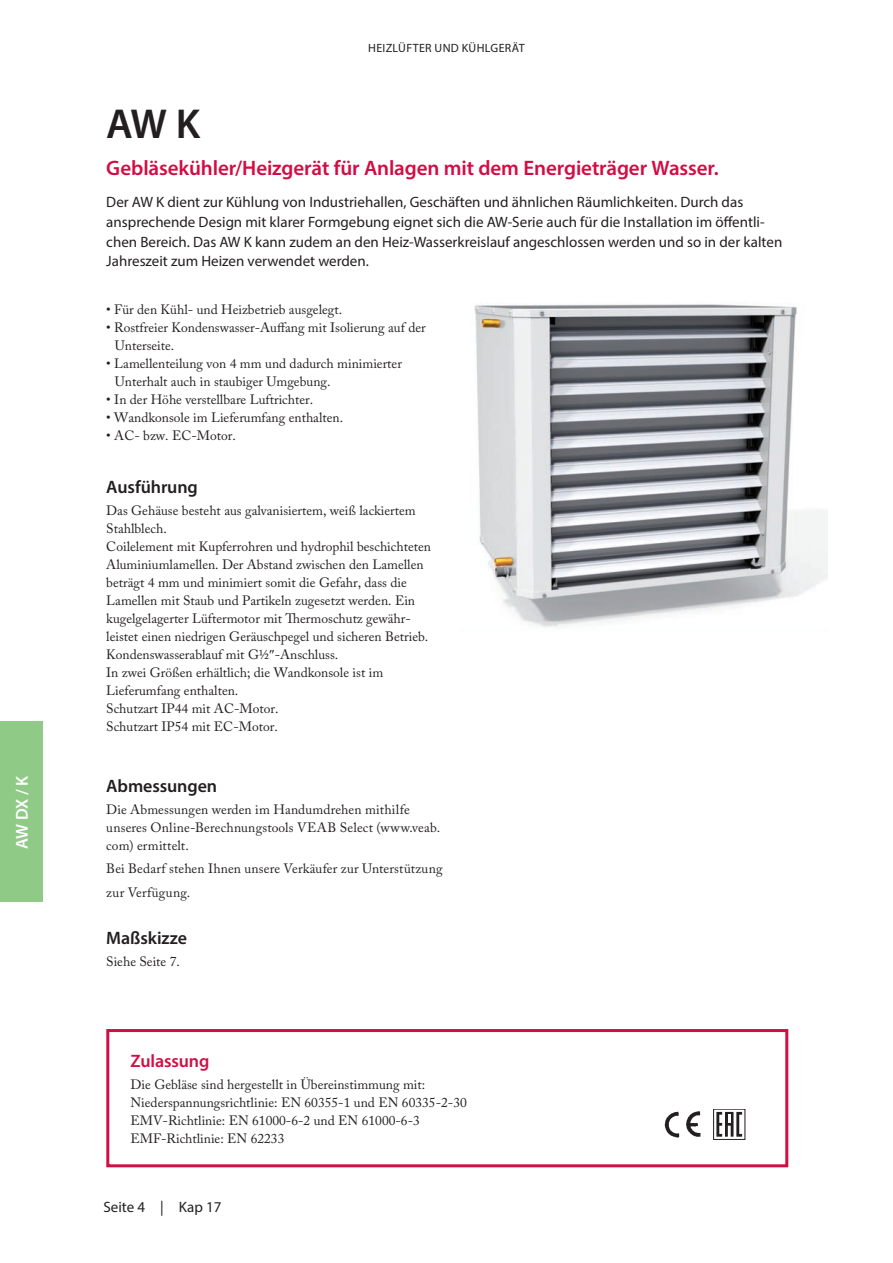
<style>
.page{position:relative;width:893px;height:1263px;background:#fff}
.page>*{position:absolute;margin:0;border:0;box-sizing:border-box;transform-origin:0 0}
.Rubrik_-_Svart{font:600 42px "Myriad Pro";color:#231f20}
.Mell2_-_Röd{font:600 21px "Myriad Pro";letter-spacing:-.005em;color:#d20d44}
.Mell_-_Svart{font:600 18px "Myriad Pro";letter-spacing:-.005em;color:#231f20}
.Mell_-_Röd{font:600 18px "Myriad Pro";letter-spacing:-.01em;color:#d20d44}
.t1{font:600 17.25px "Myriad Pro";color:#fff}
.Ingress{font:15px/19.5px "Myriad Pro";color:#231f20}
.bröd{font:13.5px/18px "Adobe Caslon Pro";color:#231f20}
.Punktlista{font:13.5px/18px "Adobe Caslon Pro";color:#231f20}
.Mell2_-_Svart{font:13.5px/18px "Adobe Caslon Pro";letter-spacing:.01em;color:#231f20}
.TOP{font:12px "Myriad Pro";letter-spacing:.03em;color:#231f20}
</style>
<div class="page">
<img style="left:665px;top:1111px;width:36px;height:27px">
<svg style="left:716px;top:1112px;width:26px;height:25px"></svg>
<img style="left:474px;top:304px;width:354px;height:324px">
<div style="left:106px;top:1029px;width:682px;height:138px;border:3px solid #d20d44"></div>
<div style="left:0;top:722px;width:43px;height:180px;background:#8fcb87"></div>
<p class="t1" style="left:11px;top:849px;width:75px;rotate:-90deg">AW DX / K</p>
<p class="TOP" style="left:368px;top:40px;width:158px">HEIZLÜFTER UND KÜHLGERÄT</p>
<p class="Rubrik_-_Svart" style="left:106px;top:97px;width:95px">AW K</p>
<p class="Mell2_-_Röd" style="left:106px;top:154px;width:614px">Gebläsekühler/Heizgerät für Anlagen mit dem Energieträger Wasser.</p>
<p class="Ingress" style="left:106px;top:192px;width:677px">Der AW K dient zur Kühlung von Industriehallen, Geschäften und ähnlichen Räumlichkeiten. Durch das ansprechende Design mit klarer Formgebung eignet sich die AW-Serie auch für die Installation im öffentli&shy;chen Bereich. Das AW K kann zudem an den Heiz-Wasserkreislauf angeschlossen werden und so in der kalten Jahreszeit zum Heizen verwendet werden.</p>
<p class="Punktlista" style="left:106px;top:300px;width:237px">• Für den Kühl- und Heizbetrieb ausgelegt.</p>
<p class="Punktlista" style="left:115px;top:318px;width:312px;text-indent:-9px">• Rostfreier Kondenswasser-Auffang mit Isolierung auf der<br>Unterseite.</p>
<p class="Punktlista" style="left:115px;top:354px;width:289px;text-indent:-9px">• Lamellenteilung von 4 mm und dadurch minimierter<br>Unterhalt auch in staubiger Umgebung.</p>
<p class="Punktlista" style="left:106px;top:390px;width:208px">• In der Höhe verstellbare Luftrichter.</p>
<p class="Punktlista" style="left:106px;top:408px;width:238px">• Wandkonsole im Lieferumfang enthalten.</p>
<p class="Punktlista" style="left:106px;top:426px;width:131px">• AC- bzw. EC-Motor.</p>
<p class="Mell_-_Svart" style="left:106px;top:475px;width:93px">Ausführung</p>
<p class="bröd" style="left:106px;top:501px;width:311px">Das Gehäuse besteht aus galvanisiertem, weiß lackiertem<br>Stahlblech.</p>
<p class="bröd" style="left:106px;top:537px;width:326px">Coilelement mit Kupferrohren und hydrophil beschichteten Aluminiumlamellen. Der Abstand zwischen den Lamellen beträgt 4 mm und minimiert somit die Gefahr, dass die Lamellen mit Staub und Partikeln zugesetzt werden. Ein kugelgelagerter Lüftermotor mit Thermoschutz gewähr&shy;leistet einen niedrigen Geräuschpegel und sicheren Betrieb.<br>Kondenswasserablauf mit G½ -Anschluss.<br>In zwei Größen erhältlich; die Wandkonsole ist im Lieferumfang enthalten.<br>Schutzart IP44 mit AC-Motor.</p>
<p class="bröd" style="left:106px;top:717px;width:173px">Schutzart IP54 mit EC-Motor.</p>
<p class="Mell_-_Svart" style="left:106px;top:774px;width:112px">Abmessungen</p>
<p class="Mell2_-_Svart" style="left:106px;top:801px;width:335px">Die Abmessungen werden im Handumdrehen mithilfe unseres Online-Berechnungstools VEAB Select (www.veab. com) ermittelt.</p>
<p class="Mell2_-_Svart" style="left:106px;top:856px;width:338px;line-height:24px">Bei Bedarf stehen Ihnen unsere Verkäufer zur Unterstützung zur Verfügung.</p>
<p class="Mell_-_Svart" style="left:106px;top:926px;width:82px">Maßskizze</p>
<p class="bröd" style="left:106px;top:953px;width:75px">Siehe Seite 7.</p>
<p class="Mell_-_Röd" style="left:131px;top:1049px;width:80px">Zulassung</p>
<p class="bröd" style="left:131px;top:1075px;width:296px">Die Gebläse sind hergestellt in Übereinstimmung mit:</p>
<p class="bröd" style="left:131px;top:1093px;width:338px">Niederspannungsrichtlinie: EN 60355-1 und EN 60335-2-30</p>
<p class="bröd" style="left:131px;top:1111px;width:291px">EMV-Richtlinie: EN 61000-6-2 und EN 61000-6-3</p>
<p class="bröd" style="left:131px;top:1129px;width:155px">EMF-Richtlinie: EN 62233</p>
<p class="Ingress" style="left:103px;top:1197px;width:120px">Seite 4 | Kap 17</p>
</div>
